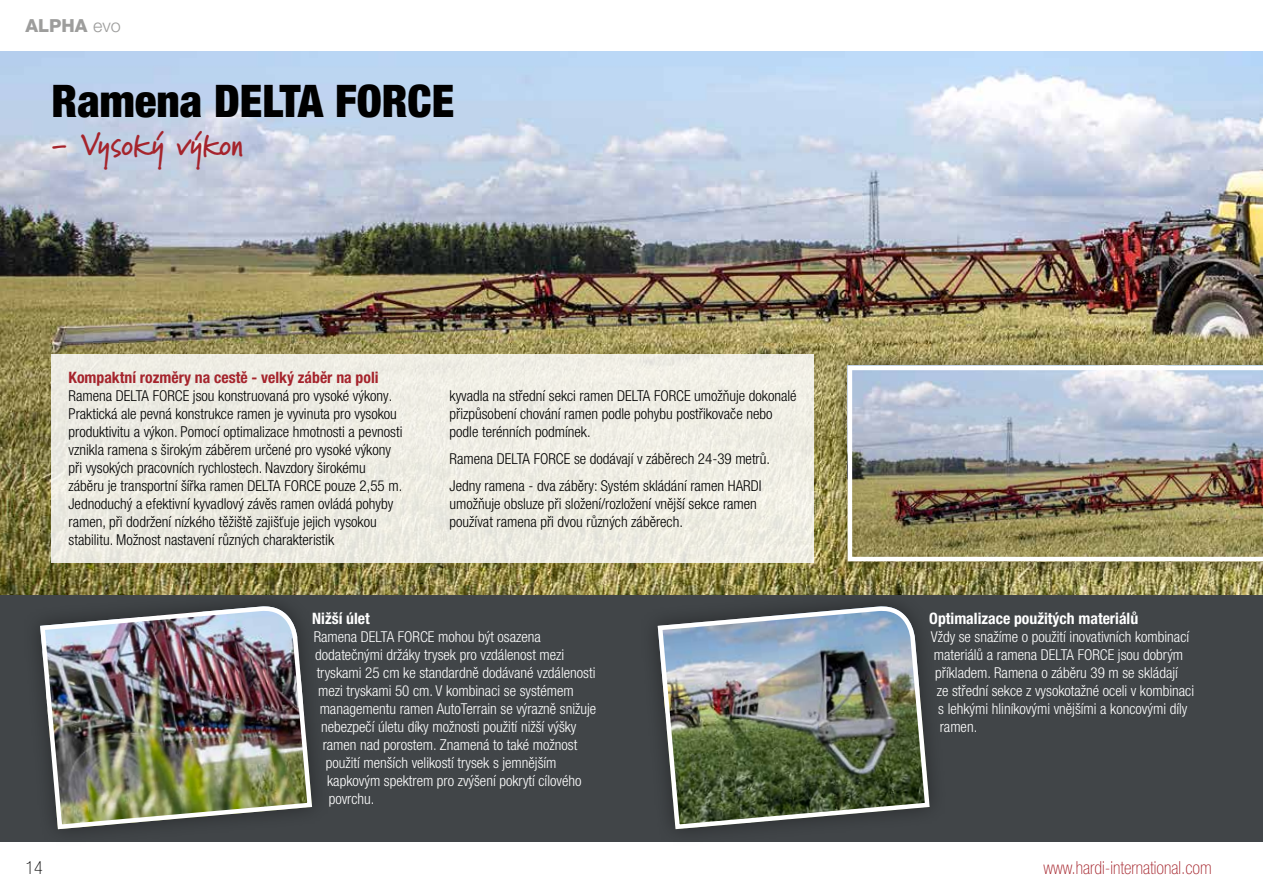
<style>
.page{position:relative;width:1263px;height:893px;background:#fff}
.page>*{position:absolute;margin:0;border:0;box-sizing:border-box;transform-origin:0 0}
.t1{font:900 condensed 45px "Helvetica Neue LT Pro";color:#000}
.t2{font:700 31.5px "Marydale";color:#a5242c}
.t3{font:100 condensed 18px "Helvetica Neue LT Pro";color:#a5242c}
.t4{font:800 18px "Helvetica Neue LT Pro";color:#9d9d9c}
.t5{font:100 condensed 18px "Helvetica Neue LT Pro";color:#000}
.t6{font:700 condensed 15.75px "Helvetica Neue LT Pro";color:#a5242c}
.t7{font:700 condensed 15.75px "Helvetica Neue LT Pro";color:#fff}
.t8{font:300 condensed 15px/18px "Helvetica Neue LT Pro";color:#000}
.t9{font:300 condensed 15px "Helvetica Neue LT Pro";color:#fff}
.s1{font-weight:300}
</style>
<div class="page">
<img style="left:0;top:51px;width:1263px;height:544px">
<div style="left:0;top:595px;width:1263px;height:247px;background:#414548"></div>
<div style="left:52px;top:354px;width:762px;height:209px;background:#eeece3"></div>
<div style="left:22px;top:588px;width:308px;height:259px;background:#000;opacity:.4"></div>
<img style="left:38px;top:606px;width:277px;height:226px">
<div style="left:828px;top:347px;width:435px;height:233px;background:#000;opacity:.4"></div>
<img style="left:845px;top:363px;width:418px;height:201px">
<div style="left:640px;top:588px;width:307px;height:259px;background:#000;opacity:.4"></div>
<img style="left:655px;top:606px;width:277px;height:226px">
<p class="t4" style="left:26px;top:15px;width:97px">ALPHA <span class="s1">evo</span></p>
<h1 class="t1" style="left:52px;top:74px;width:404px">Ramena DELTA FORCE</h1>
<h2 class="t2" style="left:52px;top:126px;width:193px">- Vysoký výkon</h2>
<p class="t6" style="left:69px;top:368px;width:311px">Kompaktní rozměry na cestě - velký záběr na poli</p>
<p class="t8" style="left:69px;top:386px;width:335px">Ramena DELTA FORCE jsou konstruovaná pro vysoké výkony.<br>Praktická ale pevná konstrukce ramen je vyvinuta pro vysokou produktivitu a výkon. Pomocí optimalizace hmotnosti a pevnosti vznikla ramena s širokým záběrem určené pro vysoké výkony při vysokých pracovních rychlostech. Navzdory širokému záběru je transportní šířka ramen DELTA FORCE pouze 2,55 m.<br>Jednoduchý a efektivní kyvadlový závěs ramen ovládá pohyby ramen, při dodržení nízkého těžiště zajišťuje jejich vysokou stabilitu. Možnost nastavení různých charakteristik</p>
<p class="t8" style="left:450px;top:386px;width:349px">kyvadla na střední sekci ramen DELTA FORCE umožňuje dokonalé přizpůsobení chování ramen podle pohybu postřikovače nebo podle terénních podmínek.</p>
<p class="t8" style="left:450px;top:445px;width:322px;line-height:27px">Ramena DELTA FORCE se dodávají v záběrech 24-39 metrů.<br>Jedny ramena - dva záběry: Systém skládání ramen HARDI</p>
<p class="t8" style="left:450px;top:494px;width:309px">umožňuje obsluze při složení/rozložení vnější sekce ramen používat ramena při dvou různých záběrech.</p>
<p class="t5" style="left:26px;top:857px;width:19px">14</p>
<p class="t7" style="left:312px;top:609px;width:59px">Nižší úlet</p>
<p class="t9" style="left:314px;top:628px;width:229px">Ramena DELTA FORCE mohou být osazena</p>
<p class="t9" style="left:315px;top:646px;width:251px">dodatečnými držáky trysek pro vzdálenost mezi</p>
<p class="t9" style="left:317px;top:664px;width:280px">tryskami 25 cm ke standardně dodávané vzdálenosti</p>
<p class="t9" style="left:318px;top:682px;width:257px">mezi tryskami 50 cm. V kombinaci se systémem</p>
<p class="t9" style="left:320px;top:700px;width:278px">managementu ramen AutoTerrain se výrazně snižuje</p>
<p class="t9" style="left:321px;top:718px;width:257px">nebezpečí úletu díky možnosti použití nižší výšky</p>
<p class="t9" style="left:323px;top:736px;width:256px">ramen nad porostem. Znamená to také možnost</p>
<p class="t9" style="left:326px;top:754px;width:232px">použití menších velikostí trysek s jemnějším</p>
<p class="t9" style="left:327px;top:772px;width:256px">kapkovým spektrem pro zvýšení pokrytí cílového</p>
<p class="t9" style="left:329px;top:790px;width:47px">povrchu.</p>
<p class="t7" style="left:929px;top:609px;width:210px">Optimalizace použitých materiálů</p>
<p class="t9" style="left:931px;top:628px;width:260px">Vždy se snažíme o použití inovativních kombinací</p>
<p class="t9" style="left:934px;top:646px;width:251px">materiálů a ramena DELTA FORCE jsou dobrým</p>
<p class="t9" style="left:935px;top:664px;width:244px">příkladem. Ramena o záběru 39 m se skládají</p>
<p class="t9" style="left:937px;top:682px;width:259px">ze střední sekce z vysokotažné oceli v kombinaci</p>
<p class="t9" style="left:938px;top:700px;width:251px">s lehkými hliníkovými vnějšími a koncovými díly</p>
<p class="t9" style="left:940px;top:718px;width:39px">ramen.</p>
<p class="t3" style="left:1043px;top:857px;width:170px">www.hardi-international.com</p>
</div>
